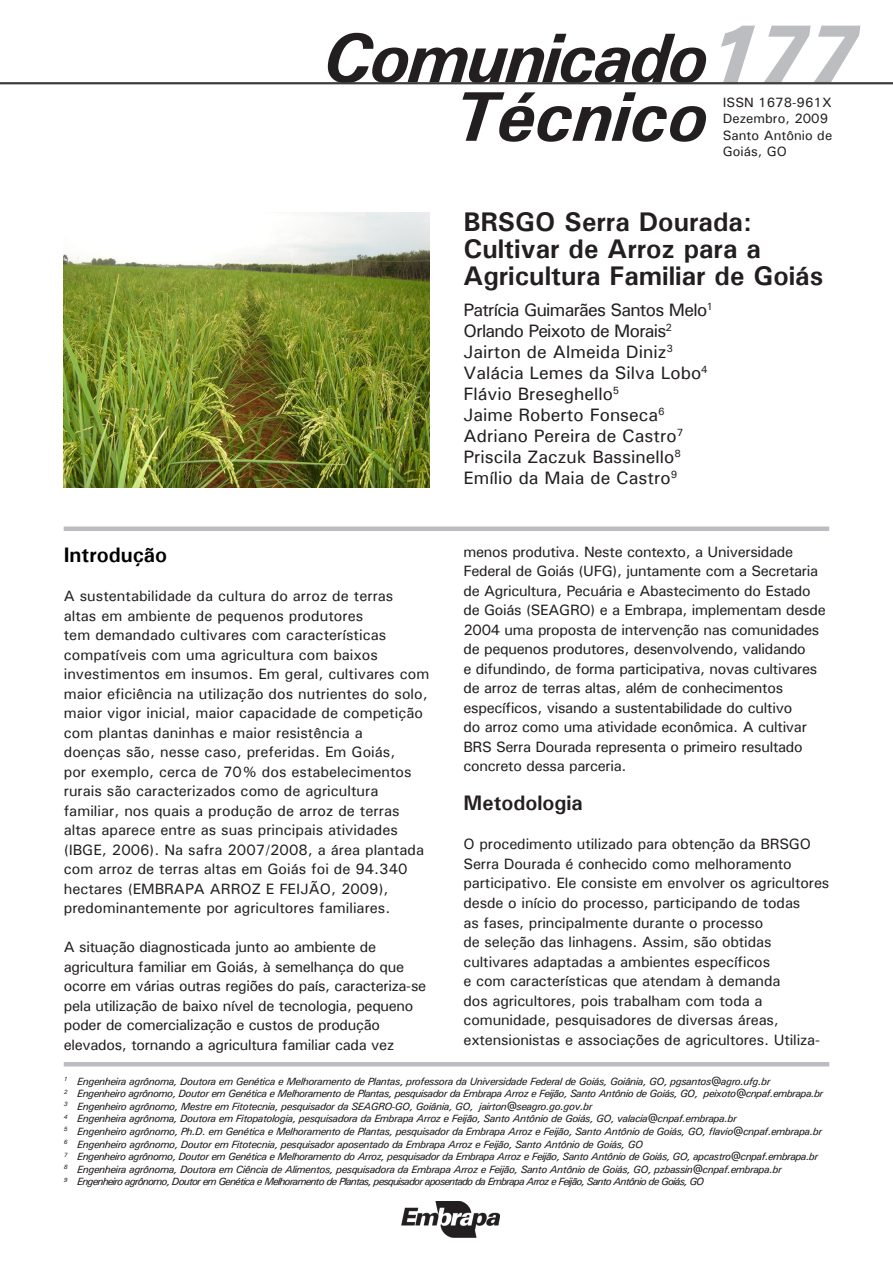
<style>
.page{position:relative;width:893px;height:1263px;background:#fff}
.page>*{position:absolute;margin:0;border:0;box-sizing:border-box;transform-origin:0 0}
.t1{font:italic 700 79.5px "Univers";color:#bcbdc0}
.t2{font:italic 700 70.5px/58.5px "Univers";letter-spacing:-.03em;color:#231f20;text-align:right}
.t3{font:700 27px/27px "Univers";color:#231f20}
.t4{font:700 21px "Univers";color:#231f20}
.t5{font:700 21px "Univers";color:#000100}
.t6{font:500 18px/21px "Univers";color:#231f20}
.t7{font:500 15px/19.5px "Univers";letter-spacing:-.01em;color:#231f20}
.t8{font:500 13.5px/16.5px "Univers";color:#231f20}
.t9{font:italic 500 10.5px/12.6px "Univers";letter-spacing:-.04em;color:#231f20}
</style>
<div class="page">
<div style="left:64px;top:526px;width:765px;height:5px;background:#bcbdc0"></div>
<hr style="left:64px;top:1062px;width:765px;height:4px;background:#bcbdc0">
<svg style="left:719px;top:25px;width:143px;height:60px"></svg>
<hr style="left:0;top:82px;width:893px;height:2px;background:#3e3e3f">
<img style="left:402px;top:1201px;width:97px;height:36px">
<img style="left:64px;top:213px;width:365px;height:274px">
<h2 class="t2" style="left:323px;top:27px;width:387px">Comunicado<br>Técnico</h2>
<h1 class="t1" style="left:708px;top:4px;width:151px">177</h1>
<p class="t8" style="left:723px;top:94px;width:111px">ISSN 1678-961X<br>Dezembro, 2009<br>Santo Antônio de<br>Goiás, GO</p>
<h3 class="t3" style="left:463px;top:208px;width:361px">BRSGO Serra Dourada:<br>Cultivar de Arroz para a<br>Agricultura Familiar de Goiás</h3>
<p class="t6" style="left:464px;top:298px;width:251px">Patrícia Guimarães Santos Melo<sup>1<br></sup>Orlando Peixoto de Morais<sup>2<br></sup>Jairton de Almeida Diniz<sup>3<br></sup>Valácia Lemes da Silva Lobo<sup>4<br></sup>Flávio Breseghello<sup>5<br></sup>Jaime Roberto Fonseca<sup>6<br></sup>Adriano Pereira de Castro<sup>7<br></sup>Priscila Zaczuk Bassinello<sup>8<br></sup>Emílio da Maia de Castro<sup>9</sup></p>
<p class="t7" style="left:463px;top:541px;width:364px">menos produtiva. Neste contexto, a Universidade Federal de Goiás (UFG), juntamente com a Secretaria de Agricultura, Pecuária e Abastecimento do Estado de Goiás (SEAGRO) e a Embrapa, implementam desde 2004 uma proposta de intervenção nas comunidades de pequenos produtores, desenvolvendo, validando<br>e difundindo, de forma participativa, novas cultivares de arroz de terras altas, além de conhecimentos específicos, visando a sustentabilidade do cultivo<br>do arroz como uma atividade econômica. A cultivar BRS Serra Dourada representa o primeiro resultado concreto dessa parceria.</p>
<h3 class="t4" style="left:463px;top:790px;width:121px">Metodologia</h3>
<p class="t7" style="left:463px;top:834px;width:367px">O procedimento utilizado para obtenção da BRSGO Serra Dourada é conhecido como melhoramento participativo. Ele consiste em envolver os agricultores desde o início do processo, participando de todas<br>as fases, principalmente durante o processo<br>de seleção das linhagens. Assim, são obtidas cultivares adaptadas a ambientes específicos<br>e com características que atendam à demanda<br>dos agricultores, pois trabalham com toda a comunidade, pesquisadores de diversas áreas, extensionistas e associações de agricultores. Utiliza-</p>
<p class="t9" style="left:64px;top:1074px;width:761px"><sup>1</sup> Engenheira agrônoma, Doutora em Genética e Melhoramento de Plantas, professora da Universidade Federal de Goiás, Goiânia, GO, pgsantos@agro.ufg.br<br><sup>2</sup> Engenheiro agrônomo, Doutor em Genética e Melhoramento de Plantas, pesquisador da Embrapa Arroz e Feijão, Santo Antônio de Goiás, GO, peixoto@cnpaf.embrapa.br <sup>3</sup> Engenheiro agrônomo, Mestre em Fitotecnia, pesquisador da SEAGRO-GO, Goiânia, GO, jairton@seagro.go.gov.br<br><sup>4</sup> Engenheira agrônoma, Doutora em Fitopatologia, pesquisadora da Embrapa Arroz e Feijão, Santo Antônio de Goiás, GO, valacia@cnpaf.embrapa.br<br><sup>5</sup> Engenheiro agrônomo, Ph.D. em Genética e Melhoramento de Plantas, pesquisador da Embrapa Arroz e Feijão, Santo Antônio de Goiás, GO, flavio@cnpaf.embrapa.br <sup>6</sup> Engenheiro agrônomo, Doutor em Fitotecnia, pesquisador aposentado da Embrapa Arroz e Feijão, Santo Antônio de Goiás, GO<br><sup>7</sup> Engenheiro agrônomo, Doutor em Genética e Melhoramento do Arroz, pesquisador da Embrapa Arroz e Feijão, Santo Antônio de Goiás, GO, apcastro@cnpaf.embrapa.br <sup>8</sup> Engenheira agrônoma, Doutora em Ciência de Alimentos, pesquisadora da Embrapa Arroz e Feijão, Santo Antônio de Goiás, GO, pzbassin@cnpaf.embrapa.br<br><sup>9</sup> Engenheiro agrônomo, Doutor em Genética e Melhoramento de Plantas, pesquisador aposentado da Embrapa Arroz e Feijão, Santo Antônio de Goiás, GO</p>
<h3 class="t5" style="left:64px;top:541px;width:105px">Introdução</h3>
<p class="t7" style="left:64px;top:586px;width:367px">A sustentabilidade da cultura do arroz de terras altas em ambiente de pequenos produtores<br>tem demandado cultivares com características compatíveis com uma agricultura com baixos investimentos em insumos. Em geral, cultivares com maior eficiência na utilização dos nutrientes do solo, maior vigor inicial, maior capacidade de competição com plantas daninhas e maior resistência a<br>doenças são, nesse caso, preferidas. Em Goiás,<br>por exemplo, cerca de 70% dos estabelecimentos rurais são caracterizados como de agricultura familiar, nos quais a produção de arroz de terras altas aparece entre as suas principais atividades (IBGE, 2006). Na safra 2007/2008, a área plantada com arroz de terras altas em Goiás foi de 94.340 hectares (EMBRAPA ARROZ E FEIJÃO, 2009), predominantemente por agricultores familiares.</p>
<p class="t7" style="left:64px;top:937px;width:364px">A situação diagnosticada junto ao ambiente de agricultura familiar em Goiás, à semelhança do que ocorre em várias outras regiões do país, caracteriza-se pela utilização de baixo nível de tecnologia, pequeno poder de comercialização e custos de produção elevados, tornando a agricultura familiar cada vez</p>
</div>
